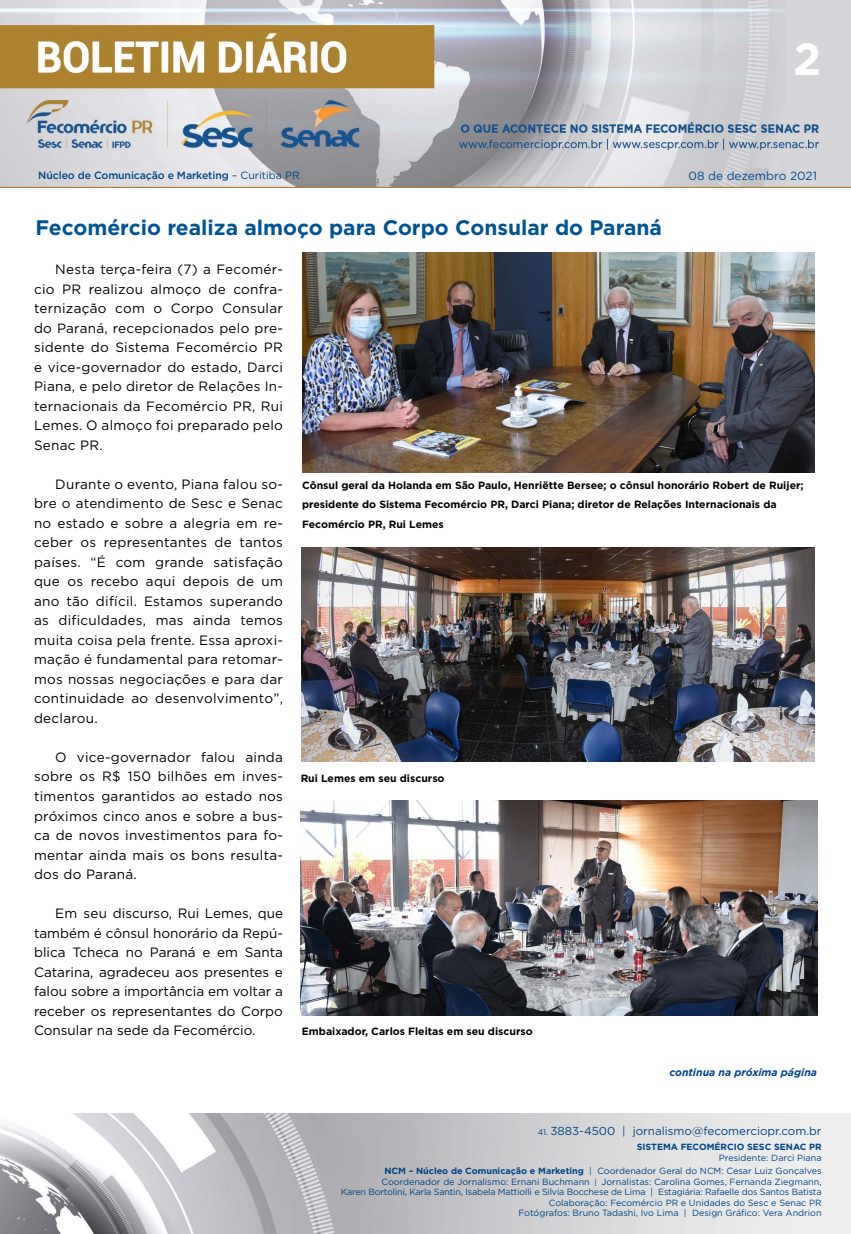
<style>
.page{position:relative;width:851px;height:1234px;background:#fff}
.page>*{position:absolute;margin:0;border:0;box-sizing:border-box;transform-origin:0 0}
.t1{font:700 45px "Gotham";color:#fff}
.t2{font:700 21px "Gotham";color:#005493}
.t3{font:13.5px/19.5px "Gotham";letter-spacing:.02em;color:#000;text-align:justify}
.t4{font:11.85px "Gotham";color:#004a93}
.t5{font:11.55px "Gotham";color:#004587}
.t6{font:700 10.5px/19.5px "Gotham";color:#000}
.t7{font:500 10.5px "Gotham";letter-spacing:-.01em;color:#004587}
.t8{font:italic 700 10.5px "Gotham";color:#004587}
.t9{font:9px/10.5px "Gotham";color:#004587;text-align:right}
.t10{font:700 9px "Gotham";color:#004587}
.s1{font-weight:400}
.s2{font-size:8.25px}
.s3{font-weight:700}
.s4{font-size:7.65px}
</style>
<div class="page">
<img style="left:0;top:0;width:850px;height:188px">
<img style="left:0;top:1113px;width:850px;height:120px">
<img style="left:301px;top:547px;width:512px;height:214px">
<img style="left:301px;top:800px;width:515px;height:214px">
<img style="left:302px;top:252px;width:512px;height:220px">
<h1 class="t1" style="left:793px;top:29px;width:30px">2</h1>
<p class="t7" style="left:38px;top:168px;width:263px">Núcleo de Comunicação e Marketing <span class="s1">– Curitiba PR</span></p>
<p class="t4" style="left:688px;top:168px;width:130px">08 de dezembro 2021</p>
<h2 class="t2" style="left:35px;top:214px;width:628px">Fecomércio realiza almoço para Corpo Consular do Paraná</h2>
<p class="t3" style="left:34px;top:259px;width:250px;text-indent:21px">Nesta terça-feira (7) a Fecomér&shy;cio PR realizou almoço de confra&shy;ternização com o Corpo Consular do Paraná, recepcionados pelo pre&shy;sidente do Sistema Fecomércio PR e vice-governador do estado, Darci Piana, e pelo diretor de Relações In&shy;ternacionais da Fecomércio PR, Rui Lemes. O almoço foi preparado pelo Senac PR.</p>
<p class="t3" style="left:34px;top:474px;width:250px;text-indent:21px">Durante o evento, Piana falou so&shy;bre o atendimento de Sesc e Senac no estado e sobre a alegria em re&shy;ceber os representantes de tantos países. “É com grande satisfação que os recebo aqui depois de um ano tão difícil. Estamos superando as dificuldades, mas ainda temos muita coisa pela frente. Essa aproxi&shy;mação é fundamental para retomar&shy;mos nossas negociações e para dar continuidade ao desenvolvimento”, declarou.</p>
<p class="t3" style="left:34px;top:747px;width:250px;text-indent:21px">O vice-governador falou ainda sobre os R$ 150 bilhões em inves&shy;timentos garantidos ao estado nos próximos cinco anos e sobre a bus&shy;ca de novos investimentos para fo&shy;mentar ainda mais os bons resulta&shy;dos do Paraná.</p>
<p class="t3" style="left:34px;top:903px;width:250px;text-indent:21px">Em seu discurso, Rui Lemes, que também é cônsul honorário da Repú&shy;blica Tcheca no Paraná e em Santa Catarina, agradeceu aos presentes e falou sobre a importância em voltar a receber os representantes do Corpo Consular na sede da Fecomércio.</p>
<p class="t6" style="left:302px;top:475px;width:503px">Cônsul geral da Holanda em São Paulo, Henriëtte Bersee; o cônsul honorário Robert de Ruijer; presidente do Sistema Fecomércio PR, Darci Piana; diretor de Relações Internacionais da<br>Fecomércio PR, Rui Lemes</p>
<p class="t6" style="left:301px;top:767px;width:145px">Rui Lemes em seu discurso</p>
<p class="t6" style="left:302px;top:1021px;width:232px">Embaixador, Carlos Fleitas em seu discurso</p>
<p class="t8" style="left:669px;top:1065px;width:149px">continua na próxima página</p>
<p class="t5" style="left:537px;top:1123px;width:285px"><span class="s2">41.</span> 3883-4500 | jornalismo@fecomerciopr.com.br</p>
<p class="t10" style="left:636px;top:1140px;width:186px">SISTEMA FECOMÉRCIO SESC SENAC PR</p>
<p class="t9" style="left:384px;top:1150px;width:438px;line-height:13.5px">Presidente: Darci Piana<br><span class="s3">NCM – Núcleo de Comunicação e Marketing</span> | Coordenador Geral do NCM: Cesar Luiz Gonçalves</p>
<p class="t9" style="left:341px;top:1175px;width:482px">Coordenador de Jornalismo: Ernani Buchmann <span class="s4">|</span> Jornalistas: Carolina Gomes, Fernanda Ziegmann,<br>Karen Bortolini, Karla Santin, Isabela Mattiolli e Silvia Bocchese de Lima | Estagiária: Rafaelle dos Santos Batista Colaboração: Fecomércio PR e Unidades do Sesc e Senac PR<br>Fotógrafos: Bruno Tadashi, Ivo Lima | Design Gráfico: Vera Andrion</p>
</div>
